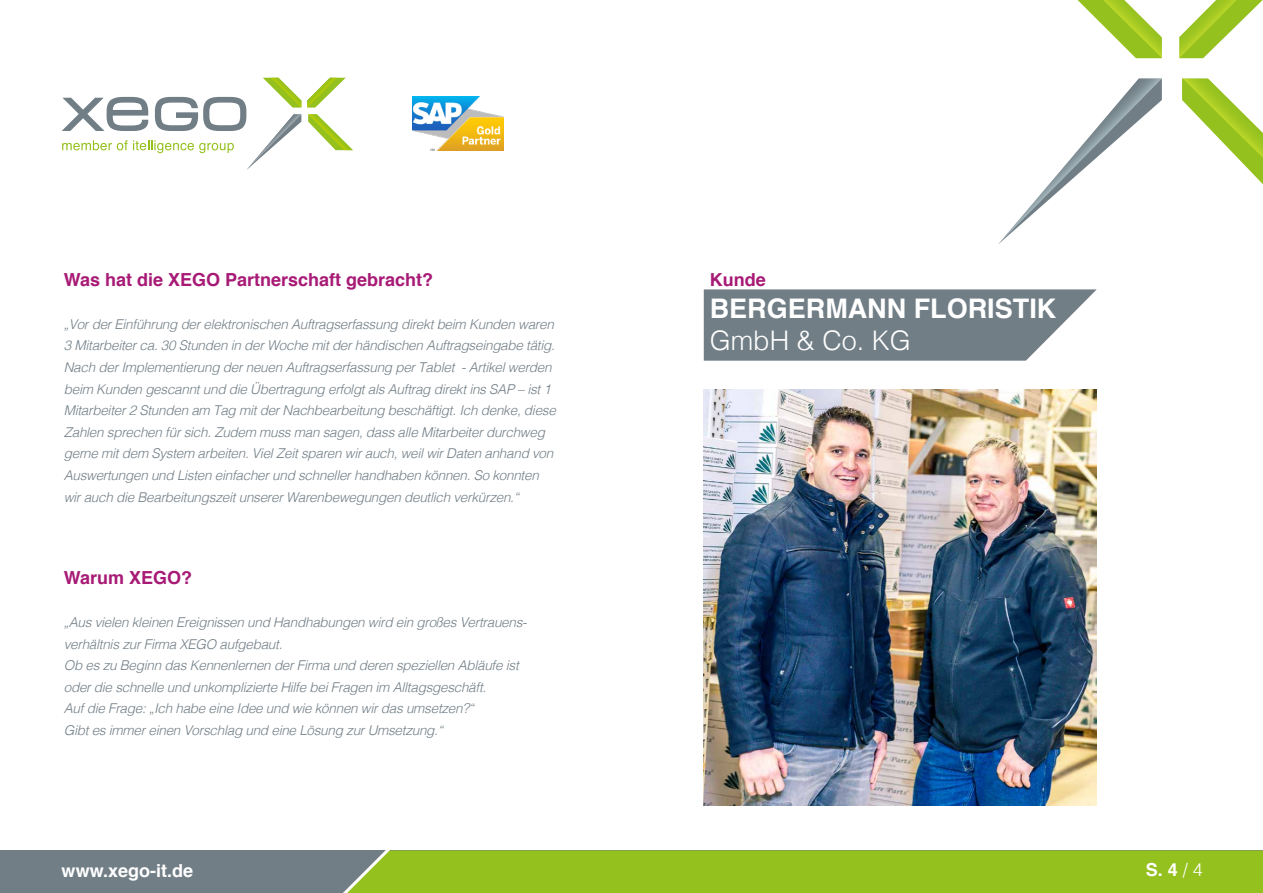
<style>
.page{position:relative;width:1263px;height:893px;background:#fff}
.page>*{position:absolute;margin:0;border:0;box-sizing:border-box;transform-origin:0 0}
.t1{font:700 27px "Helvetica";color:#fff}
.t2{font:300 27px "Helvetica";color:#fff}
.t3{font:700 18px "Helvetica";color:#a71a75}
.t4{font:700 18px "Helvetica";color:#fff}
.t5{font:italic 300 13.5px/21.6px "Helvetica";letter-spacing:-.02em;color:#717e86}
.s1{font-weight:300}
</style>
<div class="page">
<svg style="left:0;top:850px;width:1263px;height:43px;background:#8aad3e"></svg>
<svg style="left:998px;top:0;width:265px;height:244px"></svg>
<svg style="left:62px;top:78px;width:291px;height:92px"></svg>
<img style="left:412px;top:96px;width:92px;height:54px">
<svg style="left:704px;top:289px;width:393px;height:72px;background:#7e8a91"></svg>
<img style="left:704px;top:390px;width:392px;height:416px">
<h2 class="t3" style="left:64px;top:265px;width:371px">Was hat die XEGO Partnerschaft gebracht?</h2>
<p class="t5" style="left:64px;top:312px;width:494px">„Vor der Einführung der elektronischen Auftragserfassung direkt beim Kunden waren 3 Mitarbeiter ca. 30 Stunden in der Woche mit der händischen Auftragseingabe tätig.<br>Nach der Implementierung der neuen Auftragserfassung per Tablet - Artikel werden beim Kunden gescannt und die Übertragung erfolgt als Auftrag direkt ins SAP – ist 1<br>Mitarbeiter 2 Stunden am Tag mit der Nachbearbeitung beschäftigt. Ich denke, diese Zahlen sprechen für sich. Zudem muss man sagen, dass alle Mitarbeiter durchweg gerne mit dem System arbeiten. Viel Zeit sparen wir auch, weil wir Daten anhand von Auswertungen und Listen einfacher und schneller handhaben können. So konnten wir auch die Bearbeitungszeit unserer Warenbewegungen deutlich verkürzen.“</p>
<h2 class="t3" style="left:64px;top:563px;width:130px">Warum XEGO?</h2>
<p class="t5" style="left:64px;top:611px;width:465px">„Aus vielen kleinen Ereignissen und Handhabungen wird ein großes Vertrauens&shy;verhältnis zur Firma XEGO aufgebaut.<br>Ob es zu Beginn das Kennenlernen der Firma und deren speziellen Abläufe ist oder die schnelle und unkomplizierte Hilfe bei Fragen im Alltagsgeschäft.<br>Auf die Frage: „Ich habe eine Idee und wie können wir das umsetzen?“<br>Gibt es immer einen Vorschlag und eine Lösung zur Umsetzung.“</p>
<h2 class="t3" style="left:710px;top:265px;width:57px">Kunde</h2>
<h1 class="t1" style="left:710px;top:287px;width:348px">BERGERMANN FLORISTIK</h1>
<h1 class="t2" style="left:710px;top:318px;width:203px">GmbH &amp; Co. KG</h1>
<h2 class="t4" style="left:62px;top:856px;width:133px">www.xego-it.de</h2>
<h2 class="t4" style="left:1146px;top:855px;width:59px">S. 4 <span class="s1">/ 4</span></h2>
</div>
